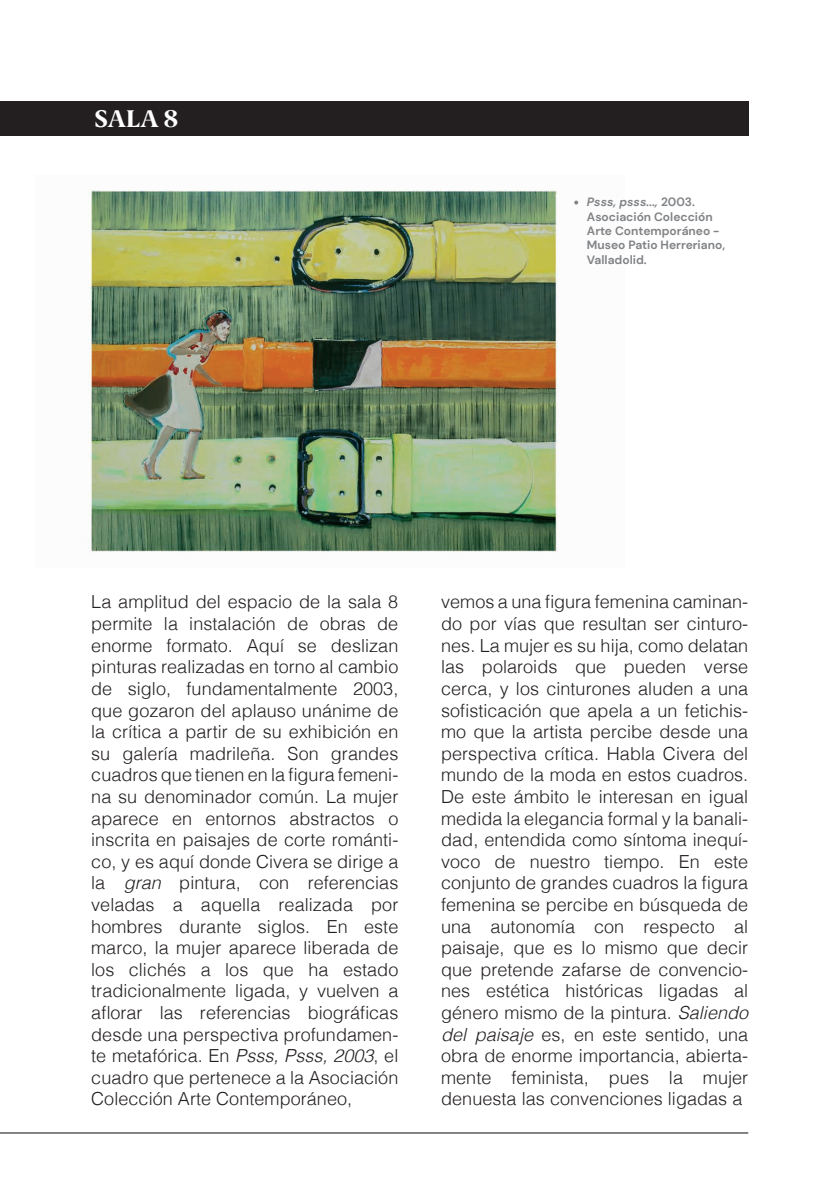
<style>
.page{position:relative;width:840px;height:1191px;background:#fff}
.page>*{position:absolute;margin:0;border:0;box-sizing:border-box;transform-origin:0 0}
.t1{font:800 24.2px "Berlingske Serif";color:#fff}
.t2{font:300 18px/21.6px "Helvetica";letter-spacing:.005em;color:#231f20;text-align:justify}
.t3{font:700 12px/14.4px "DM Sans";color:#818386}
.s1{font-style:italic}
</style>
<div class="page">
<img style="left:88px;top:190px;width:491px;height:362px">
<div style="left:0;top:101px;width:747px;height:35px;background:#231f20"></div>
<svg style="left:574px;top:201px;width:4px;height:3px"></svg>
<hr style="left:0;top:1132px;width:747px;height:1px;background:#231f20">
<h1 class="t1" style="left:94px;top:101px;width:85px">SALA 8</h1>
<p class="t3" style="left:586px;top:195px;width:140px"><span class="s1">Psss, psss...,</span> 2003.<br>Asociación Colección<br>Arte Contemporáneo -<br>Museo Patio Herreriano,<br>Valladolid.</p>
<p class="t2" style="left:91px;top:590px;width:308px">La amplitud del espacio de la sala 8 permite la instalación de obras de enorme formato. Aquí se deslizan pinturas realizadas en torno al cambio de siglo, fundamentalmente 2003, que gozaron del aplauso unánime de la crítica a partir de su exhibición en su galería madrileña. Son grandes cuadros que tienen en la figura femeni&shy;na su denominador común. La mujer aparece en entornos abstractos o inscrita en paisajes de corte románti&shy;co, y es aquí donde Civera se dirige a la <span class="s1">gran</span> pintura, con referencias veladas a aquella realizada por hombres durante siglos. En este marco, la mujer aparece liberada de los clichés a los que ha estado tradicionalmente ligada, y vuelven a aflorar las referencias biográficas desde una perspectiva profundamen&shy;te metafórica. En <span class="s1">Psss, Psss, 2003</span>, el cuadro que pertenece a la Asociación Colección Arte Contemporáneo,</p>
<p class="t2" style="left:441px;top:590px;width:308px">vemos a una figura femenina caminan&shy;do por vías que resultan ser cinturo&shy;nes. La mujer es su hija, como delatan las polaroids que pueden verse cerca, y los cinturones aluden a una sofisticación que apela a un fetichis&shy;mo que la artista percibe desde una perspectiva crítica. Habla Civera del mundo de la moda en estos cuadros.<br>De este ámbito le interesan en igual medida la elegancia formal y la banali&shy;dad, entendida como síntoma inequí&shy;voco de nuestro tiempo. En este conjunto de grandes cuadros la figura femenina se percibe en búsqueda de una autonomía con respecto al paisaje, que es lo mismo que decir que pretende zafarse de convencio&shy;nes estética históricas ligadas al género mismo de la pintura. <span class="s1">Saliendo del paisaje</span> es, en este sentido, una obra de enorme importancia, abierta&shy;mente feminista, pues la mujer denuesta las convenciones ligadas a</p>
</div>
